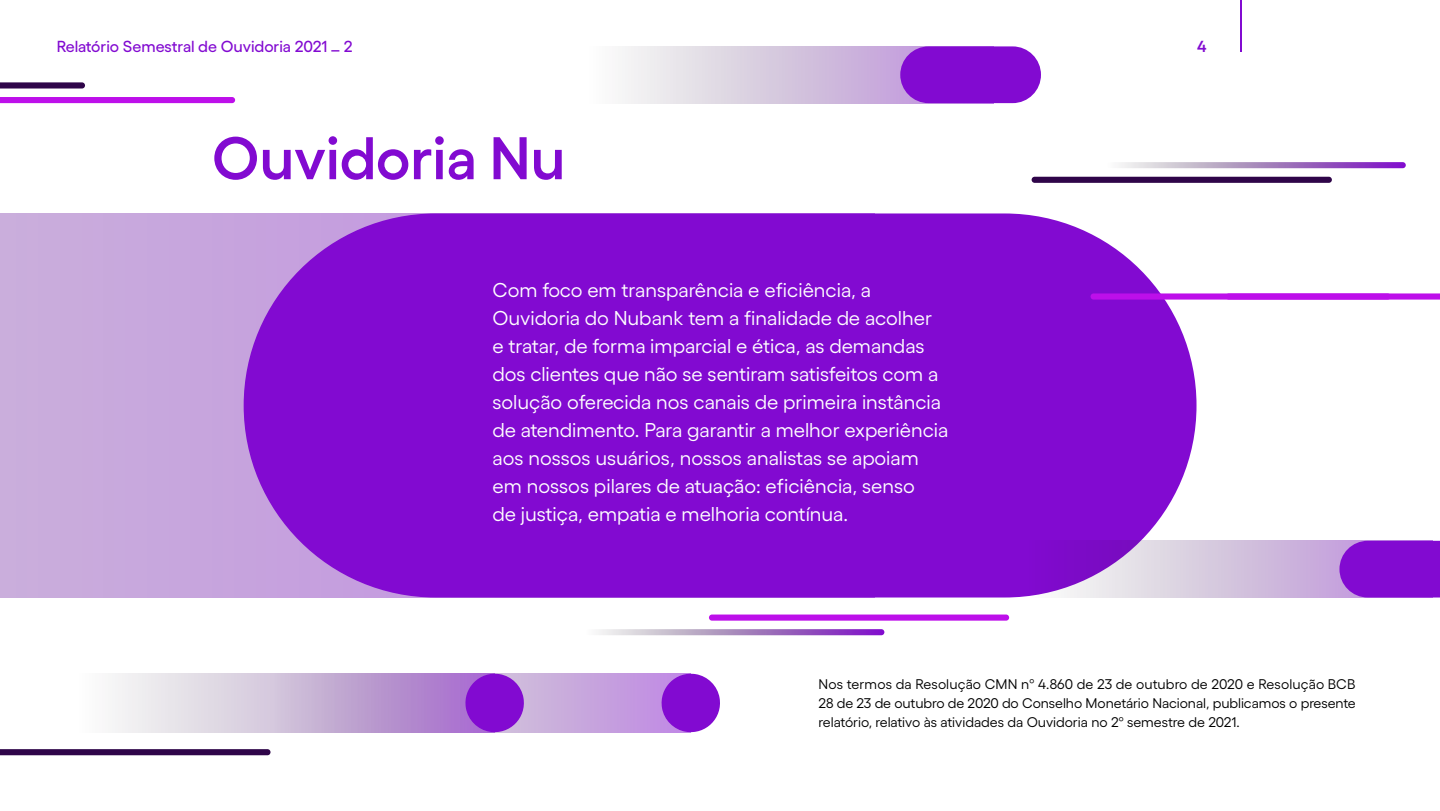
<style>
.page{position:relative;width:1440px;height:811px;background:#fff}
.page>*{position:absolute;margin:0;border:0;box-sizing:border-box;transform-origin:0 0}
.t1{font:600 60px "Gellix";color:#820ad1}
.t2{font:20px/28px "Gellix";color:#fff}
.t3{font:500 16px "Gellix";color:#820ad1}
.t4{font:600 16px "Gellix";color:#820ad1}
.t5{font:14px/19px "Gellix";color:#000;text-align:justify}
</style>
<div class="page">
<svg style="left:625px;top:46px;width:298px;height:57px;background:#d9cbe2"></svg>
<div style="left:900px;top:46px;width:141px;height:57px;background:#820ad1;border-radius:28px"></div>
<div style="left:0;top:213px;width:875px;height:384px;background:#c8a8dd"></div>
<div style="left:244px;top:213px;width:953px;height:384px;background:#820ad1;border-radius:192px"></div>
<svg style="left:584px;top:629px;width:300px;height:6px;background:#b28ccb"></svg>
<div style="left:1032px;top:177px;width:300px;height:6px;background:#2f0549;border-radius:3px"></div>
<svg style="left:1106px;top:162px;width:300px;height:6px;background:#b18bcb"></svg>
<div style="left:709px;top:614px;width:300px;height:6px;background:#bd0fea;border-radius:3px"></div>
<div style="left:1091px;top:293px;width:300px;height:6px;background:#bd0fea;border-radius:3px"></div>
<svg style="left:1226px;top:293px;width:214px;height:6px"></svg>
<svg style="left:0;top:749px;width:271px;height:6px;background:#340c4e"></svg>
<svg style="left:0;top:82px;width:85px;height:6px"></svg>
<svg style="left:0;top:97px;width:235px;height:6px"></svg>
<svg style="left:527px;top:674px;width:132px;height:58px;background:#c6a3de"></svg>
<svg style="left:659px;top:674px;width:61px;height:58px;background:#9735d8"></svg>
<div style="left:73px;top:674px;width:422px;height:58px;background:linear-gradient(to right,#fffff8,#a06ec1)"></div>
<svg style="left:463px;top:674px;width:64px;height:58px;background:#9231d2"></svg>
<svg style="left:1023px;top:541px;width:316px;height:56px"></svg>
<div style="left:1339px;top:541px;width:101px;height:56px;background:#820ad1"></div>
<hr style="left:1240px;top:0;width:1px;height:51px;background:#820ad1">
<p class="t3" style="left:57px;top:33px;width:298px">Relatório Semestral de Ouvidoria 2021 _ 2</p>
<p class="t4" style="left:1197px;top:33px;width:11px">4</p>
<h1 class="t1" style="left:212px;top:111px;width:355px">Ouvidoria Nu</h1>
<p class="t2" style="left:493px;top:274px;width:457px">Com foco em transparência e eficiência, a Ouvidoria do Nubank tem a finalidade de acolher e tratar, de forma imparcial e ética, as demandas dos clientes que não se sentiram satisfeitos com a solução oferecida nos canais de primeira instância de atendimento. Para garantir a melhor experiência aos nossos usuários, nossos analistas se apoiam em nossos pilares de atuação: eficiência, senso<br>de justiça, empatia e melhoria contínua.</p>
<p class="t5" style="left:819px;top:673px;width:539px">Nos termos da Resolução CMN nº 4.860 de 23 de outubro de 2020 e Resolução BCB 28 de 23 de outubro de 2020 do Conselho Monetário Nacional, publicamos o presente relatório, relativo às atividades da Ouvidoria no 2º semestre de 2021.</p>
</div>
